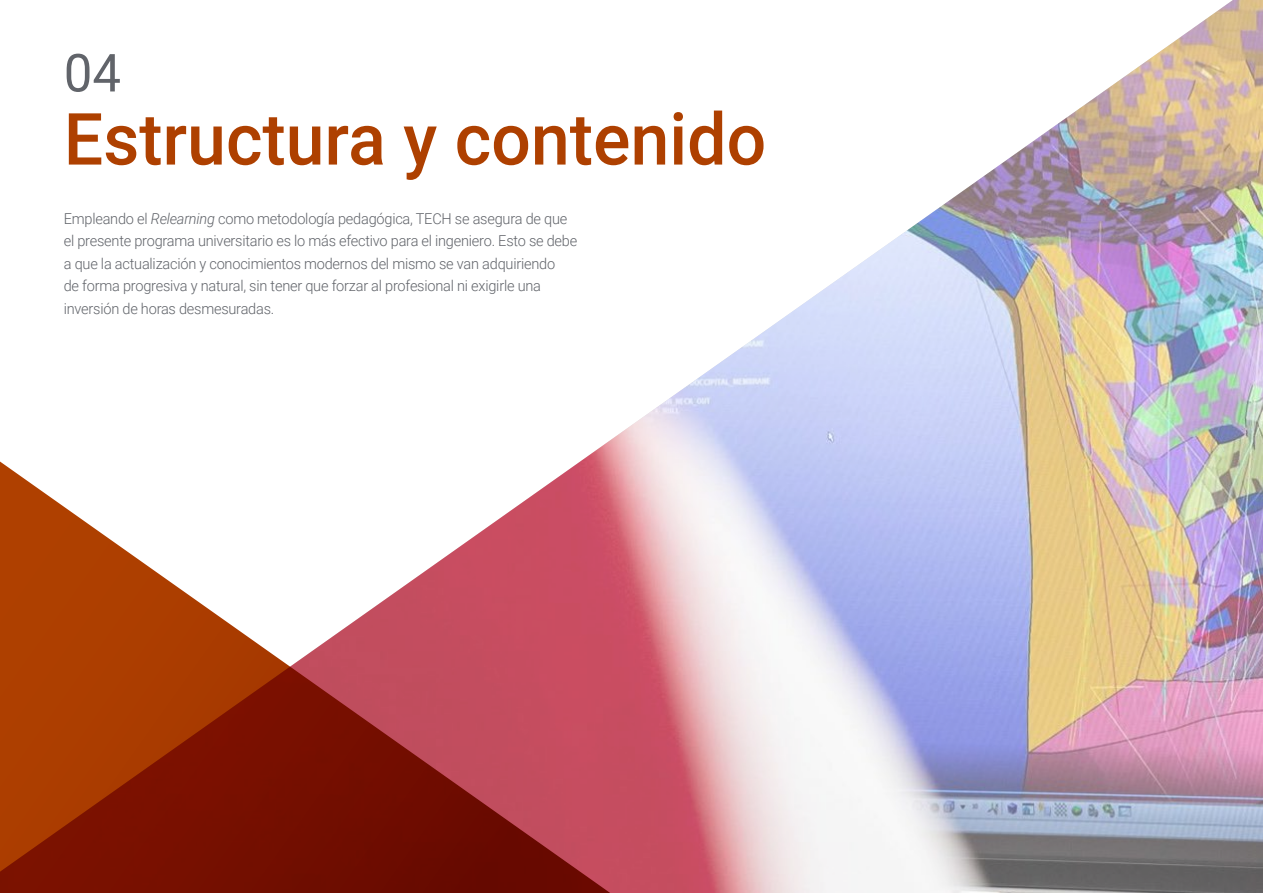
<style>
.page{position:relative;width:1263px;height:893px;background:#fff}
.page>*{position:absolute;margin:0;border:0;box-sizing:border-box;transform-origin:0 0}
.t1{font:500 72px "Roboto";color:#ae4000}
.t2{font:52.5px "Roboto";color:#61646a}
.t3{font:300 15px/22.5px "Roboto";letter-spacing:-.015em;color:#61646a}
.s1{font-style:italic}
</style>
<div class="page">
<img style="left:602px;top:0;width:661px;height:893px">
<svg style="left:0;top:446px;width:640px;height:447px"></svg>
<h2 class="t2" style="left:64px;top:36px;width:59px">04</h2>
<h1 class="t1" style="left:64px;top:89px;width:704px">Estructura y contenido</h1>
<p class="t3" style="left:64px;top:207px;width:515px">Empleando el <span class="s1">Relearning</span> como metodología pedagógica, TECH se asegura de que el presente programa universitario es lo más efectivo para el ingeniero. Esto se debe a que la actualización y conocimientos modernos del mismo se van adquiriendo<br>de forma progresiva y natural, sin tener que forzar al profesional ni exigirle una inversión de horas desmesuradas.</p>
</div>
